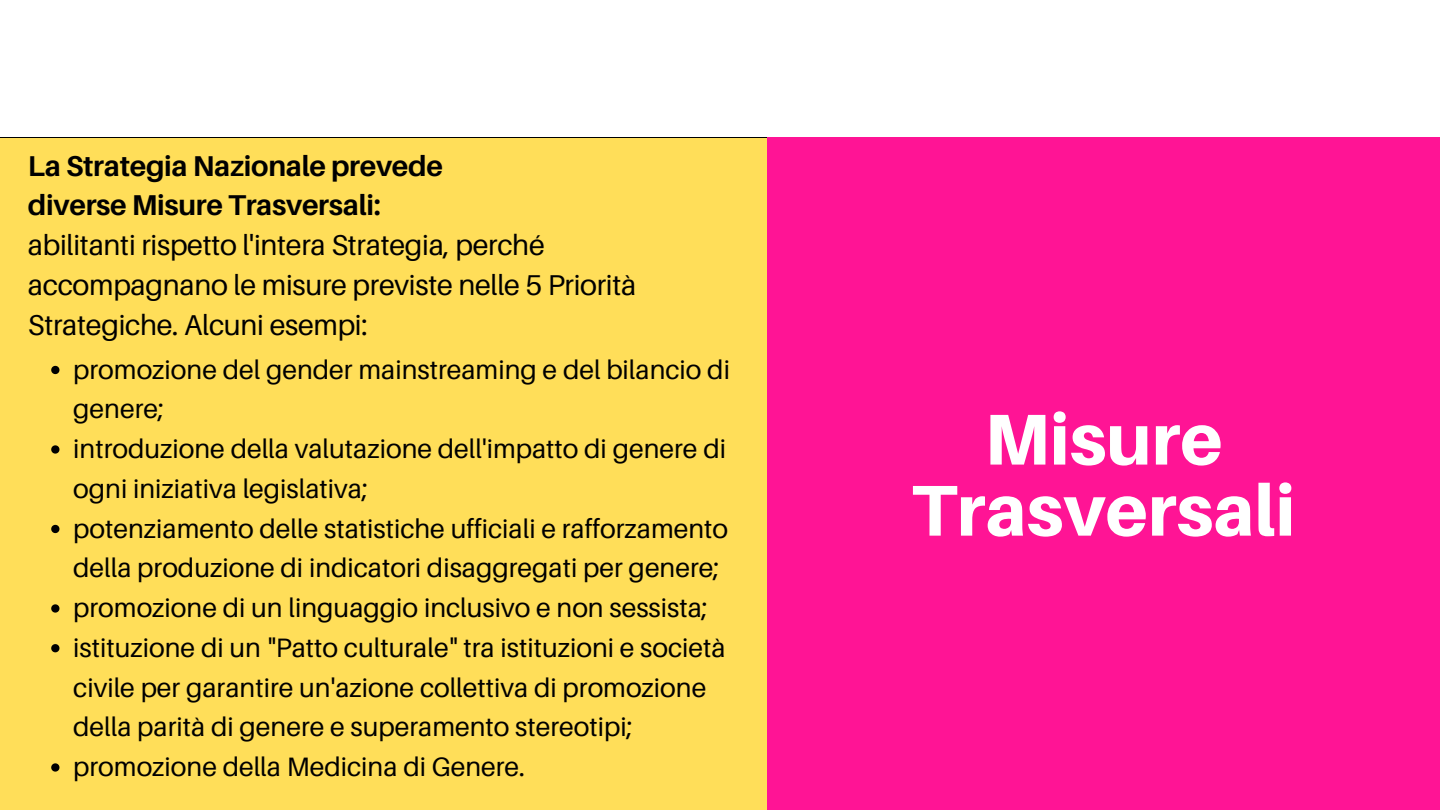
<style>
.page{position:relative;width:1440px;height:810px;background:#fff}
.page>*{position:absolute;margin:0;border:0;box-sizing:border-box;transform-origin:0 0}
.t1{font:800 72px/71.1px "Aileron";color:#fff;text-align:center}
.t2{font:28.7px/39.8px "Aileron";letter-spacing:-.01em;color:#000}
.t3{font:700 28.7px "Aileron";letter-spacing:-.01em;color:#000}
.t4{font:26.6px/39.8px "Aileron";color:#000}
</style>
<div class="page">
<hr style="left:0;top:137px;width:1440px;height:1px;background:#000">
<div style="left:0;top:138px;width:1440px;height:672px;background:#ffde59"></div>
<div style="left:767px;top:137px;width:673px;height:673px;background:#ff1495"></div>
<svg style="left:51px;top:366px;width:8px;height:8px"></svg>
<svg style="left:51px;top:445px;width:8px;height:9px"></svg>
<svg style="left:51px;top:525px;width:8px;height:8px"></svg>
<svg style="left:51px;top:604px;width:8px;height:9px"></svg>
<svg style="left:51px;top:644px;width:8px;height:8px"></svg>
<svg style="left:51px;top:763px;width:8px;height:9px"></svg>
<p class="t3" style="left:28px;top:148px;width:417px">La Strategia Nazionale prevede</p>
<p class="t3" style="left:28px;top:188px;width:354px">diverse Misure Trasversali:</p>
<p class="t2" style="left:28px;top:225px;width:610px">abilitanti rispetto l'intera Strategia, perché accompagnano le misure previste nelle 5 Priorità<br>Strategiche. Alcuni esempi:</p>
<p class="t4" style="left:73px;top:349px;width:658px">promozione del gender mainstreaming e del bilancio di genere;</p>
<p class="t4" style="left:73px;top:428px;width:654px">introduzione della valutazione dell'impatto di genere di ogni iniziativa legislativa;</p>
<p class="t4" style="left:73px;top:508px;width:656px">potenziamento delle statistiche ufficiali e rafforzamento della produzione di indicatori disaggregati per genere;</p>
<p class="t4" style="left:73px;top:587px;width:636px">promozione di un linguaggio inclusivo e non sessista;</p>
<p class="t4" style="left:73px;top:627px;width:654px">istituzione di un "Patto culturale" tra istituzioni e società civile per garantire un'azione collettiva di promozione della parità di genere e superamento stereotipi;</p>
<p class="t4" style="left:73px;top:746px;width:453px">promozione della Medicina di Genere.</p>
<p class="t1" style="left:912px;top:402px;width:385px">Misure<br>Trasversali</p>
</div>
